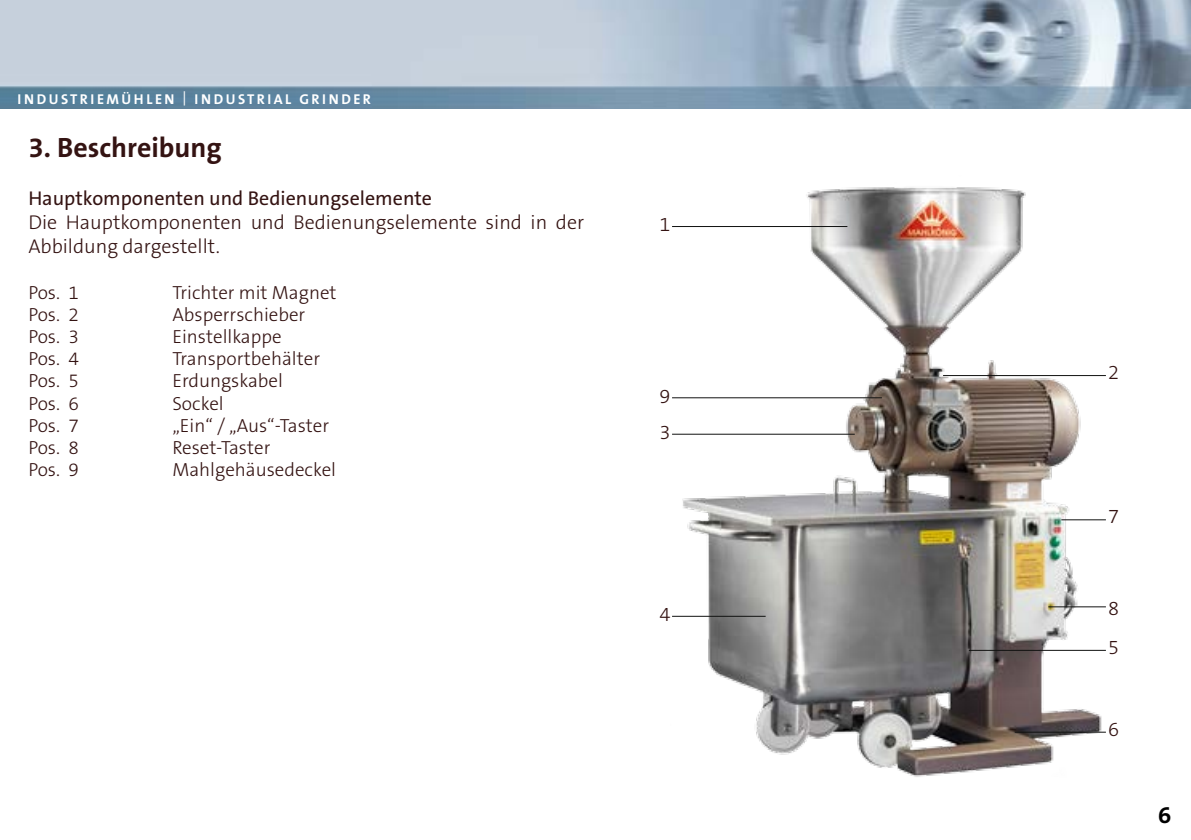
<style>
.page{position:relative;width:1191px;height:840px;background:#fff}
.page>*{position:absolute;margin:0;border:0;box-sizing:border-box;transform-origin:0 0}
.t1{font:700 28px "The Sans B7";color:#341312}
.t2{font:700 24px "The Sans B7";color:#000}
.t3{font:300 20px/24px "The Sans B3";color:#341312}
.t4{font:20px "The Sans B5 Plain";color:#341312}
.t5{font:300 19px "The Sans B3";color:#341312}
.t6{font:700 14.2px "The Sans B7";letter-spacing:.17em;color:#fff}
.s1{font-family:"The Sans B5 Plain";font-weight:400}
</style>
<div class="page">
<img style="left:0;top:0;width:1191px;height:109px">
<img style="left:672px;top:187px;width:434px;height:590px">
<hr style="left:672px;top:226px;width:175px;height:1px;background:#111211">
<hr style="left:672px;top:397px;width:210px;height:1px;background:#111211">
<hr style="left:672px;top:433px;width:182px;height:1px;background:#111211">
<hr style="left:672px;top:615px;width:93px;height:1px;background:#111211">
<hr style="left:943px;top:375px;width:163px;height:1px;background:#111211">
<hr style="left:1061px;top:519px;width:45px;height:1px;background:#111211">
<hr style="left:1048px;top:606px;width:58px;height:1px;background:#111211">
<hr style="left:969px;top:649px;width:137px;height:1px;background:#111211">
<hr style="left:1014px;top:731px;width:92px;height:1px;background:#111211">
<p class="t6" style="left:18px;top:91px;width:355px">INDUSTRIEMÜHLEN <span class="s1">|</span> INDUSTRIAL GRINDER</p>
<h1 class="t1" style="left:28px;top:133px;width:195px">3. Beschreibung</h1>
<p class="t4" style="left:28px;top:188px;width:405px">Hauptkomponenten und Bedienungselemente</p>
<p class="t3" style="left:28px;top:212px;width:557px">Die Hauptkomponenten und Bedienungselemente sind in der<br>Abbildung dargestellt.</p>
<p class="t5" style="left:28px;top:283px;width:52px">Pos. 1</p>
<p class="t5" style="left:172px;top:283px;width:166px">Trichter mit Magnet</p>
<p class="t5" style="left:28px;top:305px;width:52px">Pos. 2</p>
<p class="t5" style="left:172px;top:305px;width:134px">Absperrschieber</p>
<p class="t5" style="left:28px;top:327px;width:52px">Pos. 3</p>
<p class="t5" style="left:172px;top:327px;width:111px">Einstellkappe</p>
<p class="t5" style="left:28px;top:349px;width:52px">Pos. 4</p>
<p class="t5" style="left:172px;top:349px;width:149px">Transportbehälter</p>
<p class="t5" style="left:28px;top:371px;width:52px">Pos. 5</p>
<p class="t5" style="left:172px;top:371px;width:112px">Erdungskabel</p>
<p class="t5" style="left:28px;top:393px;width:52px">Pos. 6</p>
<p class="t5" style="left:172px;top:393px;width:53px">Sockel</p>
<p class="t5" style="left:28px;top:415px;width:52px">Pos. 7</p>
<p class="t5" style="left:172px;top:415px;width:158px">„Ein“ / „Aus“-Taster</p>
<p class="t5" style="left:28px;top:437px;width:52px">Pos. 8</p>
<p class="t5" style="left:172px;top:437px;width:100px">Reset-Taster</p>
<p class="t5" style="left:28px;top:459px;width:52px">Pos. 9</p>
<p class="t5" style="left:172px;top:459px;width:165px">Mahlgehäusedeckel</p>
<p class="t3" style="left:659px;top:213px;width:12px">1</p>
<p class="t3" style="left:659px;top:379px;width:12px;line-height:36.4px">9<br>3</p>
<p class="t3" style="left:659px;top:603px;width:12px">4</p>
<p class="t3" style="left:1108px;top:361px;width:12px">2</p>
<p class="t3" style="left:1108px;top:505px;width:12px">7</p>
<p class="t3" style="left:1108px;top:589px;width:12px;line-height:39.2px">8<br>5</p>
<p class="t3" style="left:1108px;top:717px;width:12px">6</p>
<p class="t2" style="left:1158px;top:802px;width:15px">6</p>
</div>
